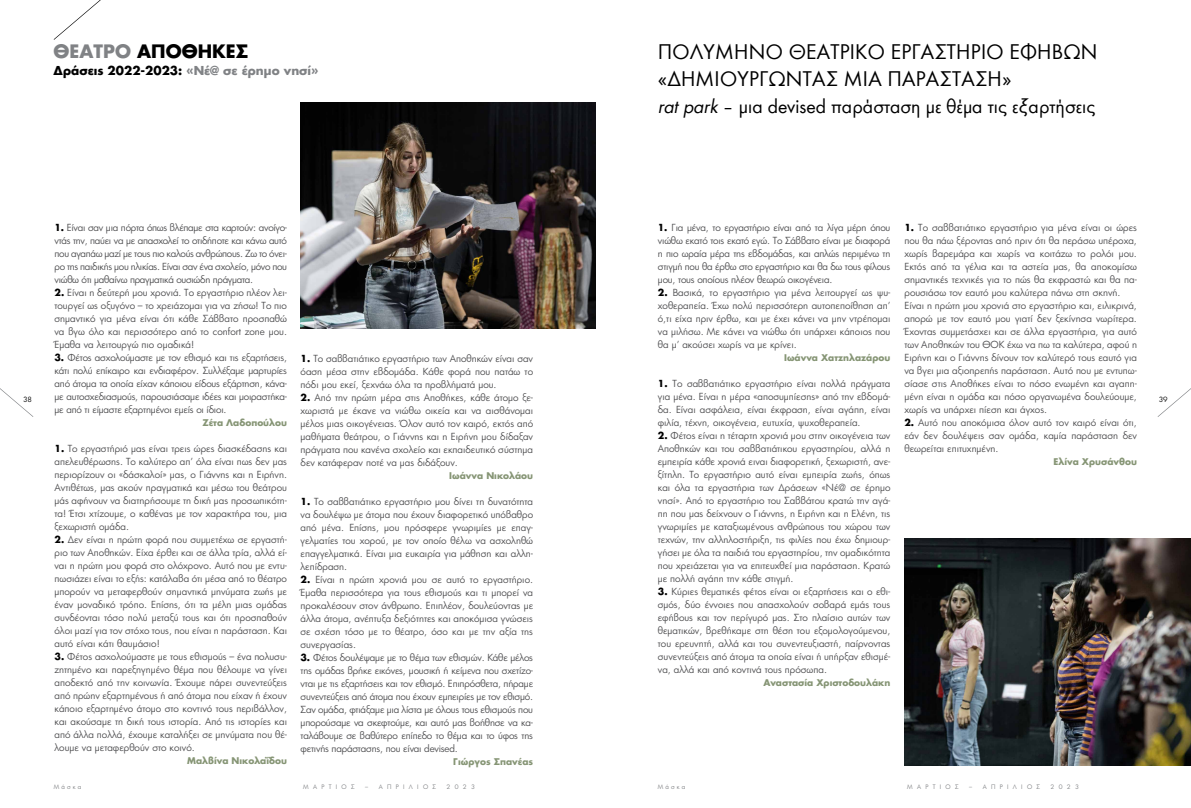
<style>
.page{position:relative;width:1191px;height:808px;background:#fff}
.page>*{position:absolute;margin:0;border:0;box-sizing:border-box;transform-origin:0 0}
.t1{font:22px/27px "Wuerth";color:#000}
.t2{font:20px "Wuerth";color:#000}
.t3{font:700 18px "PF Futura Neu";color:#000}
.t4{font:700 12px "PF Futura Neu";color:#000}
.t5{font:9.5px/13px "PF Futura Neu";color:#4d4d4f;text-align:justify}
.t6{font:700 9px "PF Futura Neu";color:#869575}
.t7{font:7px "PF Futura Neu";color:#000}
.t8{font:6px "PF Futura Neu";letter-spacing:.72em;color:#808285}
.s1{color:#808285}
.s2{font-weight:700;color:#000}
.s3{font-style:italic}
</style>
<div class="page">
<svg style="left:1157px;top:388px;width:34px;height:29px"></svg>
<svg style="left:0;top:388px;width:33px;height:29px"></svg>
<svg style="left:54px;top:0;width:47px;height:40px"></svg>
<img style="left:904px;top:539px;width:287px;height:226px">
<img style="left:300px;top:102px;width:295px;height:227px">
<h3 class="t3" style="left:54px;top:39px;width:196px"><span class="s1">ΘΕΑΤΡΟ</span> ΑΠΟΘΉΚΕΣ</h3>
<p class="t4" style="left:54px;top:62px;width:266px">Δράσεις 2022-2023: <span class="s1">«Νέ@ σε έρημο νησί»</span></p>
<p class="t7" style="left:23px;top:395px;width:10px">38</p>
<p class="t5" style="left:54px;top:221px;width:234px"><span class="s2">1.</span> Είναι σαν μια πόρτα όπως βλέπαμε στα καρτούν: ανοίγο&shy;ντάς την, παύει να με απασχολεί το οτιδήποτε και κάνω αυτό που αγαπάω μαζί με τους πιο καλούς ανθρώπους. Ζω το όνει&shy;ρο της παιδικής μου ηλικίας. Είναι σαν ένα σχολείο, μόνο που νιώθω ότι μαθαίνω πραγματικά ουσιώδη πράγματα.</p>
<p class="t5" style="left:54px;top:286px;width:234px"><span class="s2">2.</span> Είναι η δεύτερή μου χρονιά. Το εργαστήριο πλέον λει&shy;τουργεί ως οξυγόνο – το χρειάζομαι για να ζήσω! Το πιο σημαντικό για μένα είναι ότι κάθε Σάββατο προσπαθώ να βγω όλο και περισσότερο από το confort zone μου.<br>Έμαθα να λειτουργώ πιο ομαδικά!</p>
<p class="t5" style="left:54px;top:351px;width:234px"><span class="s2">3.</span> Φέτος ασχολούμαστε με τον εθισμό και τις εξαρτήσεις, κάτι πολύ επίκαιρο και ενδιαφέρον. Συλλέξαμε μαρτυρίες από άτομα τα οποία είχαν κάποιου είδους εξάρτηση, κάνα&shy;με αυτοσχεδιασμούς, παρουσιάσαμε ιδέες και μοιραστήκα&shy;με από τι είμαστε εξαρτημένοι εμείς οι ίδιοι.</p>
<p class="t6" style="left:202px;top:417px;width:86px">Ζέτα Λαδοπούλου</p>
<p class="t5" style="left:54px;top:442px;width:234px"><span class="s2">1.</span> Το εργαστήριό μας είναι τρεις ώρες διασκέδασης και απελευθέρωσης. Το καλύτερο απ’ όλα είναι πως δεν μας περιορίζουν οι «δάσκαλοί» μας, ο Γιάννης και η Ειρήνη.<br>Αντιθέτως, μας ακούν πραγματικά και μέσω του θεάτρου μάς αφήνουν να διατηρήσουμε τη δική μας προσωπικότη&shy;τα! Έτσι χτίζουμε, ο καθένας με τον χαρακτήρα του, μια ξεχωριστή ομάδα.</p>
<p class="t5" style="left:54px;top:533px;width:234px"><span class="s2">2.</span> Δεν είναι η πρώτη φορά που συμμετέχω σε εργαστή&shy;ριο των Αποθηκών. Είχα έρθει και σε άλλα τρία, αλλά εί&shy;ναι η πρώτη μου φορά στο ολόχρονο. Αυτό που με εντυ&shy;πωσιάζει είναι το εξής: κατάλαβα ότι μέσα από το θέατρο μπορούν να μεταφερθούν σημαντικά μηνύματα ζωής με έναν μοναδικό τρόπο. Επίσης, ότι τα μέλη μιας ομάδας συνδέονται τόσο πολύ μεταξύ τους και ότι προσπαθούν όλοι μαζί για τον στόχο τους, που είναι η παράσταση. Και αυτό είναι κάτι θαυμάσιο!</p>
<p class="t5" style="left:54px;top:650px;width:234px"><span class="s2">3.</span> Φέτος ασχολούμαστε με τους εθισμούς – ένα πολυσυ&shy;ζητημένο και παρεξηγημένο θέμα που θέλουμε να γίνει αποδεκτό από την κοινωνία. Έχουμε πάρει συνεντεύξεις από πρώην εξαρτημένους ή από άτομα που είχαν ή έχουν κάποιο εξαρτημένο άτομο στο κοντινό τους περιβάλλον, και ακούσαμε τη δική τους ιστορία. Από τις ιστορίες και από άλλα πολλά, έχουμε καταλήξει σε μηνύματα που θέ&shy;λουμε να μεταφερθούν στο κοινό.</p>
<p class="t6" style="left:187px;top:755px;width:101px">Μαλβίνα Νικολαΐδου</p>
<p class="t5" style="left:300px;top:352px;width:234px"><span class="s2">1.</span> To σαββατιάτικο εργαστήριο των Αποθηκών είναι σαν όαση μέσα στην εβδομάδα. Κάθε φορά που πατάω το πόδι μου εκεί, ξεχνάω όλα τα προβλήματά μου.</p>
<p class="t5" style="left:300px;top:391px;width:234px"><span class="s2">2.</span> Από την πρώτη μέρα στις Αποθήκες, κάθε άτομο ξε&shy;χωριστά με έκανε να νιώθω οικεία και να αισθάνομαι μέλος μιας οικογένειας. Όλον αυτό τον καιρό, εκτός από μαθήματα θεάτρου, ο Γιάννης και η Ειρήνη μου δίδαξαν πράγματα που κανένα σχολείο και εκπαιδευτικό σύστημα δεν κατάφεραν ποτέ να μας διδάξουν.</p>
<p class="t6" style="left:449px;top:469px;width:85px">Ιωάννα Νικολάου</p>
<p class="t5" style="left:300px;top:495px;width:234px"><span class="s2">1.</span> Το σαββατιάτικο εργαστήριο μου δίνει τη δυνατότητα να δουλέψω με άτομα που έχουν διαφορετικό υπόβαθρο από μένα. Επίσης, μου πρόσφερε γνωριμίες με επαγ&shy;γελματίες του χορού, με τον οποίο θέλω να ασχοληθώ επαγγελματικά. Είναι μια ευκαιρία για μάθηση και αλλη&shy;λεπίδραση.</p>
<p class="t5" style="left:300px;top:573px;width:234px"><span class="s2">2.</span> Είναι η πρώτη χρονιά μου σε αυτό το εργαστήριο.<br>Έμαθα περισσότερα για τους εθισμούς και τι μπορεί να προκαλέσουν στον άνθρωπο. Επιπλέον, δουλεύοντας με άλλα άτομα, ανέπτυξα δεξιότητες και αποκόμισα γνώσεις σε σχέση τόσο με το θέατρο, όσο και με την αξία της συνεργασίας.</p>
<p class="t5" style="left:300px;top:651px;width:234px"><span class="s2">3.</span> Φέτος δουλέψαμε με το θέμα των εθισμών. Κάθε μέλος της ομάδας βρήκε εικόνες, μουσική ή κείμενα που σχετίζο&shy;νται με τις εξαρτήσεις και τον εθισμό. Επιπρόσθετα, πήραμε συνεντεύξεις από άτομα που έχουν εμπειρίες με τον εθισμό.<br>Σαν ομάδα, φτιάξαμε μια λίστα με όλους τους εθισμούς που μπορούσαμε να σκεφτούμε, και αυτό μας βοήθησε να κα&shy;ταλάβουμε σε βαθύτερο επίπεδο το θέμα και το ύφος της φετινής παράστασης, που είναι devised.</p>
<p class="t6" style="left:453px;top:755px;width:81px">Γιώργος Σπανέας</p>
<p class="t8" style="left:54px;top:783px;width:29px">Μάσκα</p>
<p class="t8" style="left:303px;top:783px;width:53px">ΜΑΡΤΙΟΣ</p>
<p class="t8" style="left:365px;top:783px;width:72px">– ΑΠΡΙΛΙΟΣ</p>
<p class="t8" style="left:446px;top:783px;width:30px">2023</p>
<h1 class="t1" style="left:658px;top:37px;width:441px">ΠΟΛΥΜΗΝΟ ΘΕΑΤΡΙΚΟ ΕΡΓΑΣΤΗΡΙΟ ΕΦΗΒΩΝ «ΔΗΜΙΟΥΡΓΩΝΤΑΣ ΜΙΑ ΠΑΡΑΣΤΑΣΗ»</h1>
<h2 class="t2" style="left:658px;top:93px;width:439px"><span class="s3">ratpark</span>– μια devised παράσταση με θέμα τις εξαρτήσεις</h2>
<p class="t5" style="left:658px;top:221px;width:234px"><span class="s2">1.</span> Για μένα, το εργαστήριο είναι από τα λίγα μέρη όπου νιώθω εκατό τοις εκατό εγώ. Το Σάββατο είναι με διαφορά η πιο ωραία μέρα της εβδομάδας, και απλώς περιμένω τη στιγμή που θα έρθω στο εργαστήριο και θα δω τους φίλους μου, τους οποίους πλέον θεωρώ οικογένεια.</p>
<p class="t5" style="left:658px;top:286px;width:234px"><span class="s2">2.</span> Βασικά, το εργαστήριο για μένα λειτουργεί ως ψυ&shy;χοθεραπεία. Έχω πολύ περισσότερη αυτοπεποίθηση απ’ ό,τι είχα πριν έρθω, και με έχει κάνει να μην ντρέπομαι να μιλήσω. Με κάνει να νιώθω ότι υπάρχει κάποιος που θα μ’ ακούσει χωρίς να με κρίνει.</p>
<p class="t6" style="left:784px;top:352px;width:108px">Ιωάννα Χατζηλαζάρου</p>
<p class="t5" style="left:658px;top:377px;width:234px"><span class="s2">1.</span> Το σαββατιάτικο εργαστήριο είναι πολλά πράγματα για μένα. Είναι η μέρα «αποσυμπίεσης» από την εβδομά&shy;δα. Είναι ασφάλεια, είναι έκφραση, είναι αγάπη, είναι φιλία, τέχνη, οικογένεια, ευτυχία, ψυχοθεραπεία.</p>
<p class="t5" style="left:658px;top:429px;width:234px"><span class="s2">2.</span> Φέτος είναι η τέταρτη χρονιά μου στην οικογένεια των Αποθηκών και του σαββατιάτικου εργαστηρίου, αλλά η εμπειρία κάθε χρονιά ειναι διαφορετική, ξεχωριστή, ανε&shy;ξίτηλη. Το εργαστήριο αυτό είναι εμπειρία ζωής, όπως και όλα τα εργαστήρια των Δράσεων «Νέ@ σε έρημο νησί». Από το εργαστήριο του Σαββάτου κρατώ την αγά&shy;πη που μας δείχνουν ο Γιάννης, η Ειρήνη και η Ελένη, τις γνωριμίες με καταξιωμένους ανθρώπους του χώρου των τεχνών, την αλληλοστήριξη, τις φιλίες που έχω δημιουρ&shy;γήσει με όλα τα παιδιά του εργαστηρίου, την ομαδικότητα που χρειάζεται για να επιτευχθεί μια παράσταση. Κρατώ με πολλή αγάπη την κάθε στιγμή.</p>
<p class="t5" style="left:658px;top:585px;width:234px"><span class="s2">3.</span> Κύριες θεματικές φέτος είναι οι εξαρτήσεις και ο εθι&shy;σμός, δύο έννοιες που απασχολούν σοβαρά εμάς τους εφήβους και τον περίγυρό μας. Στο πλαίσιο αυτών των θεματικών, βρεθήκαμε στη θέση του εξομολογούμενου, του ερευνητή, αλλά και του συνεντευξιαστή, παίρνοντας συνεντεύξεις από άτομα τα οποία είναι ή υπήρξαν εθισμέ&shy;να, αλλά και από κοντινά τους πρόσωπα.</p>
<p class="t6" style="left:763px;top:677px;width:129px">Αναστασία Χριστοδουλάκη</p>
<p class="t5" style="left:904px;top:221px;width:234px;text-align:left"><span class="s2">1.</span> Το σαββατιάτικο εργαστήριo για μένα είναι οι ώρες που θα πάω ξέροντας από πριν ότι θα περάσω υπέροχα, χωρίς βαρεμάρα και χωρίς να κοιτάζω το ρολόι μου.<br>Εκτός από τα γέλια και τα αστεία μας, θα αποκομίσω σημαντικές τεχνικές για το πώς θα εκφραστώ και θα πα&shy;ρουσιάσω τον εαυτό μου καλύτερα πάνω στη σκηνή.<br>Είναι η πρώτη μου χρονιά στο εργαστήριο και, ειλικρινά, απορώ με τον εαυτό μου γιατί δεν ξεκίνησα νωρίτερα.<br>Έχοντας συμμετάσχει και σε άλλα εργαστήρια, για αυτό των Αποθηκών του ΘΟΚ έχω να πω τα καλύτερα, αφού η Ειρήνη και ο Γιάννης δίνουν τον καλύτερό τους εαυτό για να βγει μια αξιοπρεπής παράσταση. Αυτό που με εντυπω&shy;σίασε στις Αποθήκες είναι το πόσο ενωμένη και αγαπη&shy;μένη είναι η ομάδα και πόσο οργανωμένα δουλεύουμε, χωρίς να υπάρχει πίεση και άγχος.</p>
<p class="t5" style="left:904px;top:416px;width:234px"><span class="s2">2.</span> Αυτό που αποκόμισα όλον αυτό τον καιρό είναι ότι, εάν δεν δουλέψεις σαν ομάδα, καμία παράσταση δεν θεωρείται επιτυχημένη.</p>
<p class="t6" style="left:1053px;top:456px;width:85px">Ελίνα Χρυσάνθου</p>
<p class="t7" style="left:1158px;top:395px;width:10px">39</p>
<p class="t8" style="left:658px;top:783px;width:29px">Μάσκα</p>
<p class="t8" style="left:907px;top:783px;width:53px">ΜΑΡΤΙΟΣ</p>
<p class="t8" style="left:969px;top:783px;width:72px">– ΑΠΡΙΛΙΟΣ</p>
<p class="t8" style="left:1050px;top:783px;width:30px">2023</p>
</div>
